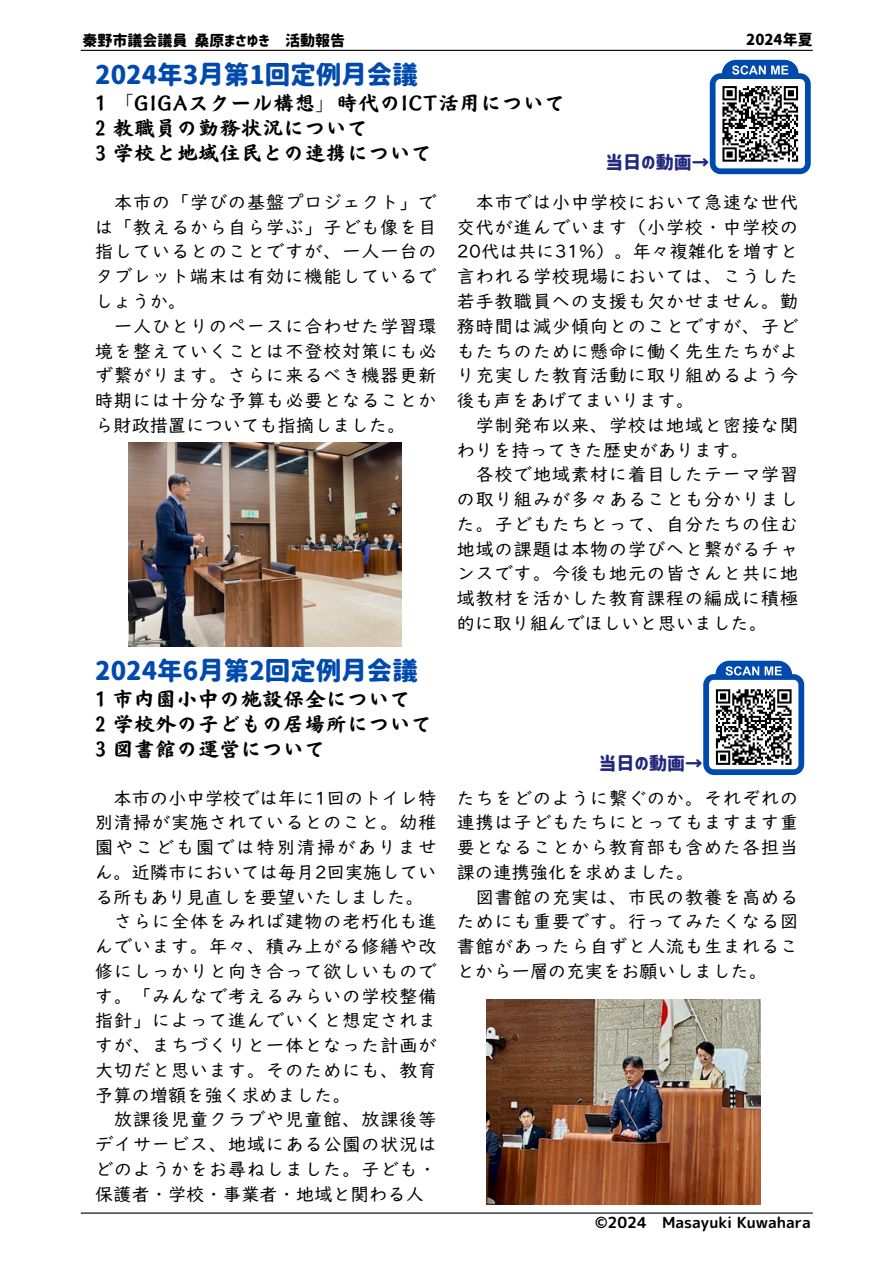
<style>
.page{position:relative;width:894px;height:1264px;background:#fff}
.page>*{position:absolute;margin:0;border:0;box-sizing:border-box;transform-origin:0 0}
.t1{font:25.5px "Corporate Logo Rounded";color:#004aad}
.t2{font:21px "S Motoya Okai Std W5";letter-spacing:.015em;color:#000}
.t3{font:18px/24.8px "UD Digi Kyokasho NPL R";letter-spacing:.055em;color:#000;text-align:justify}
.t4{font:18px/24.8px "UD Digi Kyokasho NPL R";letter-spacing:.035em;color:#000}
.t5{font:18px "Corporate Logo Rounded";color:#21297e}
.t6{font:15.3px "rounded mplus 1 p bold";color:#000}
.t7{font:15px "Corporate Logo Rounded";color:#000}
</style>
<div class="page">
<hr style="left:81px;top:50px;width:731px;height:1px;background:#000">
<hr style="left:81px;top:1212px;width:731px;height:1px;background:#000">
<img style="left:129px;top:442px;width:272px;height:204px">
<img style="left:486px;top:999px;width:274px;height:205px">
<div style="left:709px;top:73px;width:101px;height:101px;background:#004aad;border-radius:11px"></div>
<div style="left:715px;top:79px;width:89px;height:89px;background:#fff;border-radius:5px"></div>
<svg style="left:721px;top:60px;width:77px;height:15px"></svg>
<div style="left:703px;top:674px;width:101px;height:101px;background:linear-gradient(to right,#0047ac,#0951b0);border-radius:11px"></div>
<div style="left:708px;top:680px;width:90px;height:89px;background:#fff;border-radius:5px"></div>
<svg style="left:715px;top:660px;width:76px;height:15px"></svg>
<svg style="left:722px;top:86px;width:77px;height:76px"></svg>
<svg style="left:715px;top:689px;width:77px;height:76px"></svg>
<p class="t7" style="left:82px;top:33px;width:264px">秦野市議会議員桑原まさゆき 活動報告</p>
<p class="t7" style="left:746px;top:32px;width:68px">2024年夏</p>
<p class="t1" style="left:95px;top:62px;width:324px">2024年3月第1回定例月会議</p>
<p class="t2" style="left:95px;top:93px;width:471px">1 「GIGAスクール構想」時代のICT活用について</p>
<p class="t2" style="left:95px;top:118px;width:274px">2 教職員の勤務状況について</p>
<p class="t2" style="left:95px;top:142px;width:338px">3 学校と地域住民との連携について</p>
<p class="t3" style="left:95px;top:191px;width:342px;text-indent:19px">本市の「学びの基盤プロジェクト」では「教えるから自ら学ぶ」子ども像を目指しているとのことですが、一人一台のタブレット端末は有効に機能しているでしょうか。</p>
<p class="t3" style="left:95px;top:315px;width:342px;text-indent:19px">一人ひとりのペースに合わせた学習環境を整えていくことは不登校対策にも必ず繋がります。さらに来るべき機器更新時期には十分な予算も必要となることから財政措置についても指摘しました。</p>
<p class="t5" style="left:605px;top:154px;width:106px">当日の動画→</p>
<p class="t3" style="left:457px;top:191px;width:342px;text-indent:19px">本市では小中学校において急速な世代交代が進んでいます（小学校・中学校の20代は共に31%）。年々複雑化を増すと言われる学校現場においては、こうした若手教職員への支援も欠かせません。勤務時間は減少傾向とのことですが、子どもたちのために懸命に働く先生たちがより充実した教育活動に取り組めるよう今後も声をあげてまいります。</p>
<p class="t4" style="left:457px;top:414px;width:342px;text-indent:19px">学制発布以来、学校は地域と密接な関わりを持ってきた歴史があります。</p>
<p class="t3" style="left:457px;top:463px;width:342px;text-indent:19px">各校で地域素材に着目したテーマ学習の取り組みが多々あることも分かりました。子どもたちとって、自分たちの住む地域の課題は本物の学びへと繋がるチャンスです。今後も地元の皆さんと共に地域教材を活かした教育課程の編成に積極的に取り組んでほしいと思いました。</p>
<p class="t1" style="left:95px;top:658px;width:324px">2024年6月第2回定例月会議</p>
<p class="t2" style="left:95px;top:688px;width:317px">1 市内園小中の施設保全について</p>
<h1 class="t2" style="left:95px;top:713px;width:338px">2 学校外の子どもの居場所について</h1>
<p class="t2" style="left:95px;top:738px;width:232px">3 図書館の運営について</p>
<p class="t3" style="left:95px;top:786px;width:342px;text-indent:18px">本市の小中学校では年に1回のトイレ特別清掃が実施されているとのこと。幼稚園やこども園では特別清掃がありません。近隣市においては毎月2回実施している所もあり見直しを要望いたしました。</p>
<p class="t3" style="left:95px;top:910px;width:342px;text-indent:19px">さらに全体をみれば建物の老朽化も進んでいます。年々、積み上がる修繕や改修にしっかりと向き合って欲しいものです。「みんなで考えるみらいの学校整備指針」によって進んでいくと想定されますが、まちづくりと一体となった計画が大切だと思います。そのためにも、教育予算の増額を強く求めました。</p>
<p class="t3" style="left:95px;top:1108px;width:342px;text-indent:19px">放課後児童クラブや児童館、放課後等デイサービス、地域にある公園の状況はどのようかをお尋ねしました。子ども・保護者・学校・事業者・地域と関わる人</p>
<p class="t5" style="left:598px;top:754px;width:106px">当日の動画→</p>
<p class="t3" style="left:457px;top:786px;width:342px">たちをどのように繫ぐのか。それぞれの連携は子どもたちにとってもますます重要となることから教育部も含めた各担当課の連携強化を求めました。</p>
<p class="t3" style="left:457px;top:885px;width:342px;text-indent:19px">図書館の充実は、市民の教養を高めるためにも重要です。行ってみたくなる図書館があったら自ずと人流も生まれることから一層の充実をお願いしました。</p>
<h1 class="t6" style="left:595px;top:1211px;width:217px">©2024 Masayuki Kuwahara</h1>
</div>
